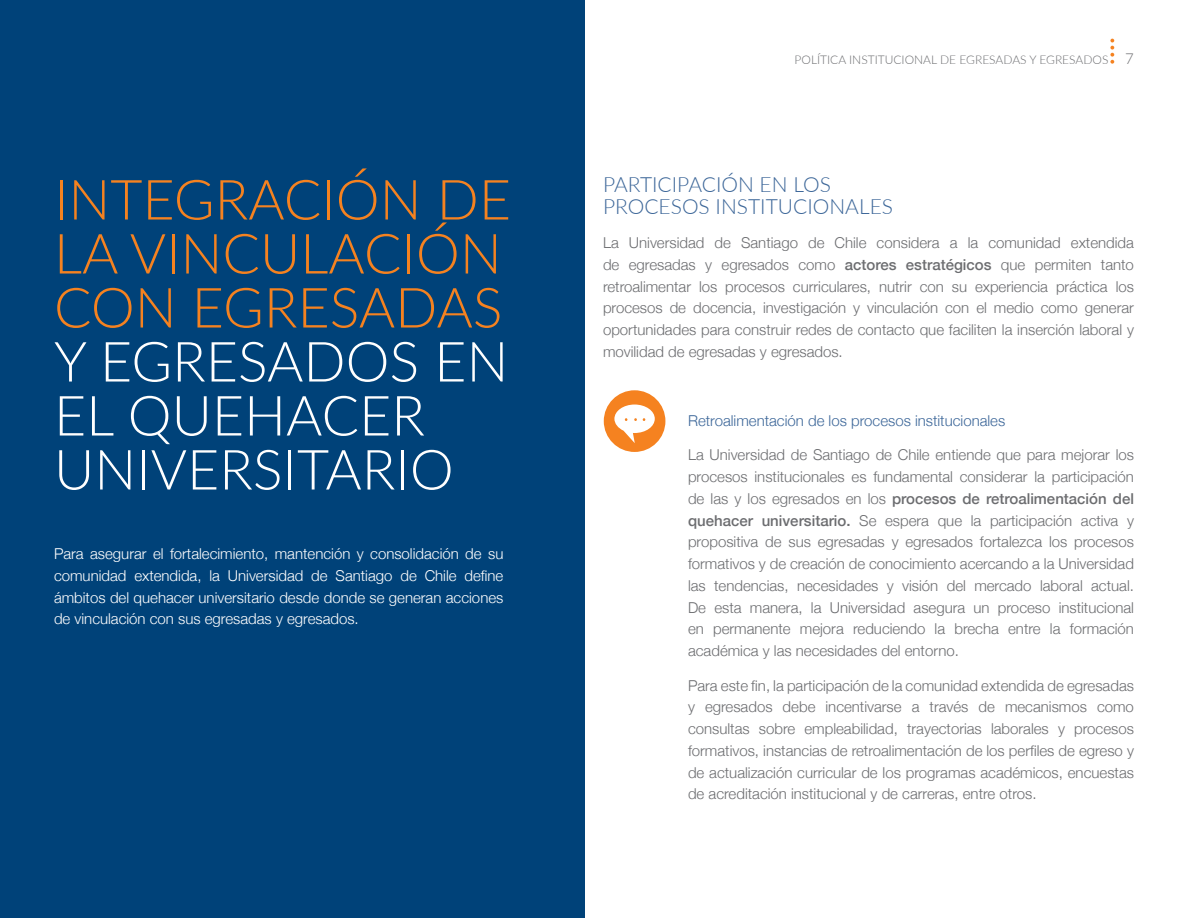
<style>
.page{position:relative;width:1188px;height:918px;background:#fff}
.page>*{position:absolute;margin:0;border:0;box-sizing:border-box;transform-origin:0 0}
.t1{font:300 55.5px/54px "Lato";color:#f58220}
.t2{font:300 21px/21.8px "Lato";color:#3d6799}
.t3{font:300 15px/21.8px "Helvetica Neue";color:#6c6d70;text-align:justify}
.t4{font:300 15px/21.8px "Helvetica Neue";color:#fff;text-align:justify}
.t5{font:300 15px "Helvetica Neue";color:#3d6799}
.t6{font:300 12px "Lato";color:#6c6d70}
.s1{color:#fff}
.s2{font-size:15px}
.s3{font-weight:500}
</style>
<div class="page">
<svg style="left:1110px;top:39px;width:4px;height:25px"></svg>
<div style="left:0;top:0;width:585px;height:918px;background:#004279"></div>
<div style="left:604px;top:390px;width:61px;height:62px;background:#f58220;border-radius:50%"></div>
<svg style="left:614px;top:405px;width:41px;height:38px"></svg>
<p class="t1" style="left:54px;top:171px;width:459px">INTEGRACIÓN DE<br>LA VINCULACIÓN<br>CON EGRESADAS<br><span class="s1">Y EGRESADOS EN<br>EL QUEHACER<br>UNIVERSITARIO</span></p>
<p class="t4" style="left:54px;top:542px;width:451px">Para asegurar el fortalecimiento, mantención y consolidación de su comunidad extendida, la Universidad de Santiago de Chile define ámbitos del quehacer universitario desde donde se generan acciones de vinculación con sus egresadas y egresados.</p>
<p class="t6" style="left:795px;top:51px;width:341px">POLÍTICA INSTITUCIONAL DE EGRESADAS Y EGRESADOS <span class="s2">7</span></p>
<p class="t2" style="left:603px;top:173px;width:292px">PARTICIPACIÓN EN LOS<br>PROCESOS INSTITUCIONALES</p>
<p class="t3" style="left:603px;top:231px;width:533px">La Universidad de Santiago de Chile considera a la comunidad extendida de egresadas y egresados como <span class="s3">actores estratégicos</span> que permiten tanto retroalimentar los procesos curriculares, nutrir con su experiencia práctica los procesos de docencia, investigación y vinculación con el medio como generar oportunidades para construir redes de contacto que faciliten la inserción laboral y movilidad de egresadas y egresados.</p>
<p class="t5" style="left:688px;top:408px;width:319px">Retroalimentación de los procesos institucionales</p>
<p class="t3" style="left:688px;top:443px;width:447px">La Universidad de Santiago de Chile entiende que para mejorar los procesos institucionales es fundamental considerar la participación de las y los egresados en los <span class="s3">procesos de retroalimentación del quehacer universitario.</span> Se espera que la participación activa y propositiva de sus egresadas y egresados fortalezca los procesos formativos y de creación de conocimiento acercando a la Universidad las tendencias, necesidades y visión del mercado laboral actual.<br>De esta manera, la Universidad asegura un proceso institucional en permanente mejora reduciendo la brecha entre la formación académica y las necesidades del entorno.</p>
<p class="t3" style="left:688px;top:673px;width:447px">Para este fin, la participación de la comunidad extendida de egresadas y egresados debe incentivarse a través de mecanismos como consultas sobre empleabilidad, trayectorias laborales y procesos formativos, instancias de retroalimentación de los perfiles de egreso y de actualización curricular de los programas académicos, encuestas de acreditación institucional y de carreras, entre otros.</p>
</div>
